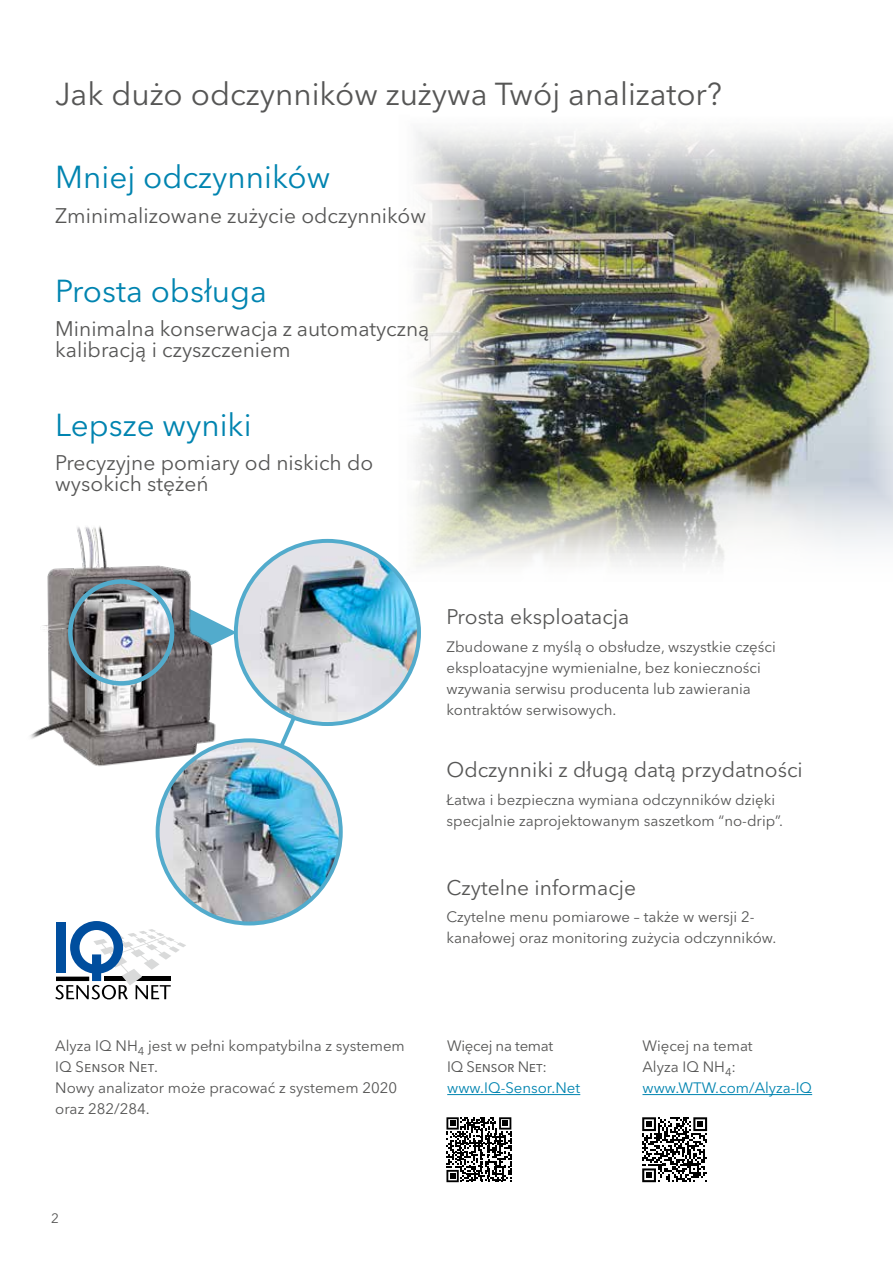
<style>
.page{position:relative;width:893px;height:1263px;background:#fff}
.page>*{position:absolute;margin:0;border:0;box-sizing:border-box;transform-origin:0 0}
.t1{font:31.5px "Avenir Next LT Pro";color:#0084b0}
.t2{font:31.5px "Avenir Next LT Pro";color:#565655}
.t3{font:21px/21px "Avenir Next LT Pro";color:#565655}
.t4{font:15px/21px "Avenir Next LT Pro";color:#565655}
.t5{font:15px/21px "Avenir Next LT Pro";letter-spacing:-.02em;color:#565655}
.t6{font:15px "Avenir Next LT Pro";color:#0084b0}
.t7{font:13.5px "Avenir Next LT Pro";color:#565655}
.s1{color:#0084b0}
</style>
<div class="page">
<img style="left:393px;top:130px;width:500px;height:457px">
<svg style="left:223px;top:613px;width:13px;height:39px"></svg>
<img style="left:30px;top:526px;width:193px;height:247px">
<div style="left:68px;top:579px;width:106px;height:107px;border:4px solid #52abcc;border-radius:50%"></div>
<img style="left:236px;top:541px;width:183px;height:183px;border-radius:92px">
<div style="left:234px;top:539px;width:187px;height:187px;border:4px solid #52abcc;border-radius:50%"></div>
<img style="left:158px;top:740px;width:183px;height:183px;border-radius:92px">
<div style="left:156px;top:738px;width:187px;height:187px;border:4px solid #52abcc;border-radius:50%"></div>
<svg style="left:276px;top:713px;width:23px;height:38px"></svg>
<svg style="left:55px;top:921px;width:131px;height:78px"></svg>
<div style="left:56px;top:922px;width:9px;height:51px;background:#004e9e"></div>
<hr style="left:447px;top:1094px;width:133px;height:1px;background:#0084b0">
<hr style="left:642px;top:1094px;width:170px;height:1px;background:#0084b0">
<svg style="left:446px;top:1117px;width:65px;height:65px"></svg>
<svg style="left:642px;top:1117px;width:65px;height:65px"></svg>
<h1 class="t2" style="left:55px;top:75px;width:668px">Jak dużo odczynników zużywa Twój analizator?</h1>
<h1 class="t1" style="left:55px;top:158px;width:276px">Mniej odczynników</h1>
<h2 class="t3" style="left:55px;top:205px;width:372px">Zminimalizowane zużycie odczynników</h2>
<h1 class="t1" style="left:55px;top:272px;width:213px">Prosta obsługa</h1>
<h2 class="t3" style="left:55px;top:318px;width:376px">Minimalna konserwacja z automatyczną kalibracją i czyszczeniem</h2>
<h1 class="t1" style="left:55px;top:406px;width:198px">Lepsze wyniki</h1>
<h2 class="t3" style="left:55px;top:452px;width:320px">Precyzyjne pomiary od niskich do wysokich stężeń</h2>
<p class="t4" style="left:55px;top:1035px;width:351px">Alyza IQ NH<sub>4</sub> jest w pełni kompatybilna z systemem<br>IQ Sensor Net.<br>Nowy analizator może pracować z systemem 2020 oraz 282/284.</p>
<p class="t7" style="left:51px;top:1210px;width:9px">2</p>
<h2 class="t3" style="left:446px;top:606px;width:184px">Prosta eksploatacja</h2>
<p class="t4" style="left:446px;top:636px;width:331px">Zbudowane z myślą o obsłudze, wszystkie części eksploatacyjne wymienialne, bez konieczności wzywania serwisu producenta lub zawierania kontraktów serwisowych.</p>
<h2 class="t3" style="left:446px;top:759px;width:358px">Odczynniki z długą datą przydatności</h2>
<p class="t4" style="left:446px;top:789px;width:338px">Łatwa i bezpieczna wymiana odczynników dzięki specjalnie zaprojektowanym saszetkom “no-drip”.</p>
<h2 class="t3" style="left:446px;top:877px;width:191px">Czytelne informacje</h2>
<p class="t4" style="left:446px;top:907px;width:331px">Czytelne menu pomiarowe – także w wersji 2- kanałowej oraz monitoring zużycia odczynników.</p>
<p class="t5" style="left:447px;top:1035px;width:107px">Więcej na temat<br>IQ Sensor Net:</p>
<p class="t6" style="left:447px;top:1079px;width:135px">www.IQ-Sensor.Net</p>
<p class="t4" style="left:642px;top:1035px;width:171px">Więcej na temat<br>Alyza IQ NH<sub>4</sub>: <span class="s1">www.WTW.com/Alyza-IQ</span></p>
</div>
